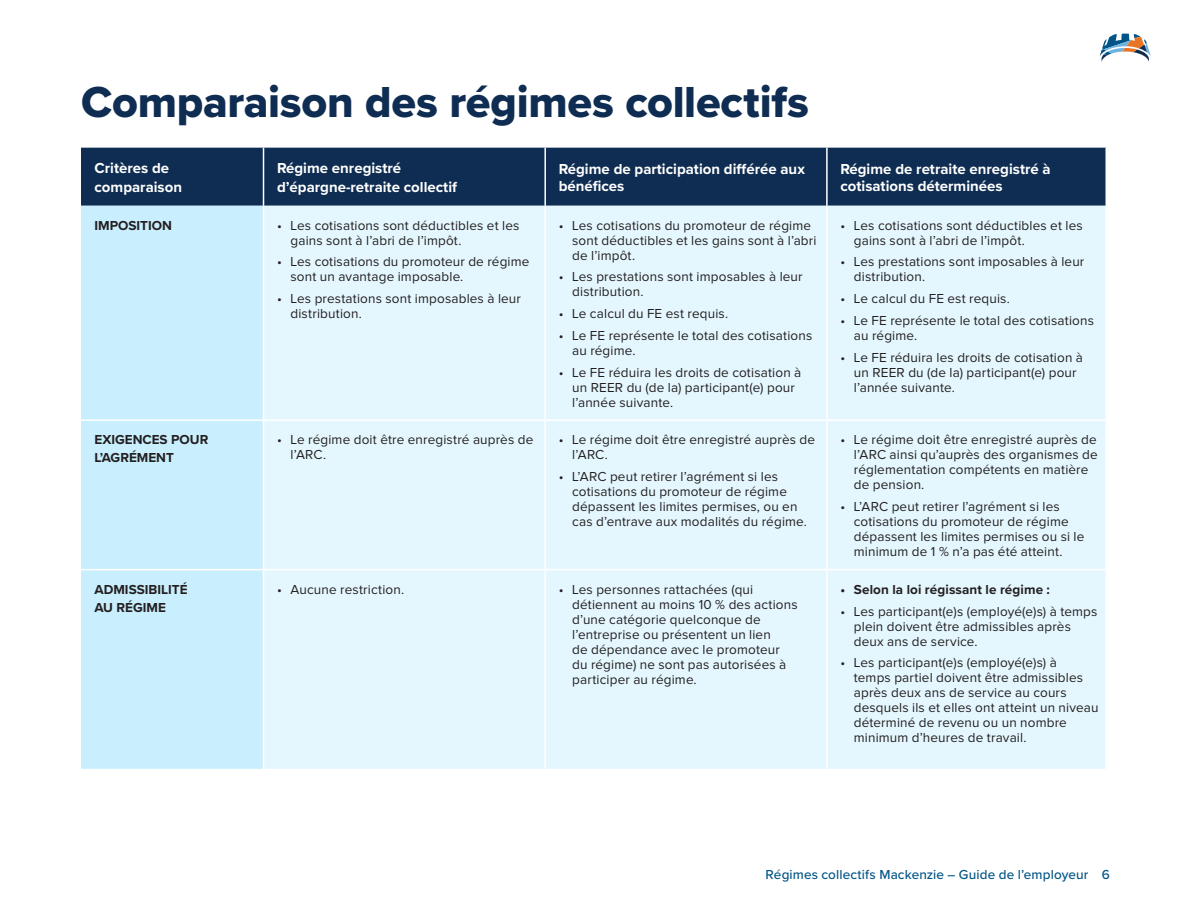
<style>
.page{position:relative;width:1188px;height:918px;background:#fff}
.page>*{position:absolute;margin:0;border:0;box-sizing:border-box;transform-origin:0 0}
.MI_-_Brochure_-_Headers{font:45px "Proxima Nova Extrabld";letter-spacing:-.005em;color:#0f2d52}
.MI_-_Brochure_-_Table_-_Headers{font:700 15px/19.2px "Proxima Nova";color:#fff}
.t1{font:13.5px/15px "Proxima Nova";letter-spacing:.01em;color:#231f20}
.MI_-_Brochure_-_Table_-_Body_Copy{font:700 13.5px/17.7px "Proxima Nova";color:#231f20}
.t2{font:500 13.5px "Proxima Nova";letter-spacing:.01em;color:#005486}
</style>
<div class="page">
<div style="left:81px;top:148px;width:1025px;height:58px;background:#0f2d52"></div>
<div style="left:81px;top:206px;width:182px;height:563px;background:#c9effe"></div>
<div style="left:264px;top:206px;width:842px;height:563px;background:#e4f7fe"></div>
<hr style="left:544px;top:206px;width:2px;height:213px;background:#fff">
<hr style="left:826px;top:206px;width:2px;height:213px;background:#fff">
<hr style="left:81px;top:419px;width:183px;height:2px;background:#fff">
<hr style="left:264px;top:419px;width:281px;height:2px;background:#fff">
<hr style="left:545px;top:419px;width:282px;height:2px;background:#fff">
<hr style="left:544px;top:421px;width:2px;height:148px;background:#fff">
<hr style="left:827px;top:419px;width:280px;height:2px;background:#fff">
<hr style="left:826px;top:421px;width:2px;height:148px;background:#fff">
<hr style="left:81px;top:569px;width:183px;height:1px;background:#fff">
<hr style="left:264px;top:569px;width:281px;height:1px;background:#fff">
<hr style="left:545px;top:569px;width:282px;height:1px;background:#fff">
<hr style="left:544px;top:570px;width:2px;height:199px;background:#fff">
<hr style="left:827px;top:569px;width:280px;height:1px;background:#fff">
<hr style="left:826px;top:570px;width:2px;height:199px;background:#fff">
<hr style="left:263px;top:148px;width:1px;height:58px;background:#fff">
<hr style="left:544px;top:148px;width:2px;height:58px;background:#fff">
<hr style="left:826px;top:148px;width:2px;height:58px;background:#fff">
<svg style="left:1100px;top:34px;width:51px;height:28px"></svg>
<h1 class="MI_-_Brochure_-_Headers" style="left:81px;top:68px;width:730px">Comparaison des régimes collectifs</h1>
<p class="MI_-_Brochure_-_Table_-_Headers" style="left:94px;top:158px;width:89px">Critères de comparaison</p>
<p class="MI_-_Brochure_-_Table_-_Headers" style="left:277px;top:158px;width:182px">Régime enregistré d’épargne-retraite collectif</p>
<p class="MI_-_Brochure_-_Table_-_Headers" style="left:559px;top:161px;width:248px;line-height:16.5px">Régime de participation différée aux bénéfices</p>
<p class="MI_-_Brochure_-_Table_-_Headers" style="left:840px;top:161px;width:212px;line-height:16.5px">Régime de retraite enregistré à cotisations déterminées</p>
<p class="MI_-_Brochure_-_Table_-_Body_Copy" style="left:94px;top:216px;width:79px">IMPOSITION</p>
<p class="t1" style="left:291px;top:218px;width:230px;text-indent:-14px">• Les cotisations sont déductibles et les gains sont à l’abri de l’impôt.</p>
<p class="t1" style="left:291px;top:255px;width:240px;text-indent:-14px">• Les cotisations du promoteur de régime sont un avantage imposable.</p>
<p class="t1" style="left:291px;top:292px;width:232px;text-indent:-14px">• Les prestations sont imposables à leur distribution.</p>
<p class="t1" style="left:572px;top:218px;width:246px;text-indent:-14px">• Les cotisations du promoteur de régime sont déductibles et les gains sont à l’abri de l’impôt.</p>
<p class="t1" style="left:572px;top:270px;width:232px;text-indent:-14px">• Les prestations sont imposables à leur distribution.</p>
<p class="t1" style="left:559px;top:307px;width:171px">• Le calcul du FE est requis.</p>
<p class="t1" style="left:572px;top:329px;width:242px;text-indent:-14px">• Le FE représente le total des cotisations au régime.</p>
<p class="t1" style="left:572px;top:365px;width:231px;text-indent:-14px">• Le FE réduira les droits de cotisation à un REER du (de la) participant(e) pour l’année suivante.</p>
<p class="t1" style="left:854px;top:218px;width:230px;text-indent:-14px">• Les cotisations sont déductibles et les gains sont à l’abri de l’impôt.</p>
<p class="t1" style="left:854px;top:255px;width:232px;text-indent:-14px">• Les prestations sont imposables à leur distribution.</p>
<p class="t1" style="left:840px;top:292px;width:171px">• Le calcul du FE est requis.</p>
<p class="t1" style="left:854px;top:314px;width:242px;text-indent:-14px">• Le FE représente le total des cotisations au régime.</p>
<p class="t1" style="left:854px;top:350px;width:231px;text-indent:-14px">• Le FE réduira les droits de cotisation à un REER du (de la) participant(e) pour l’année suivante.</p>
<p class="MI_-_Brochure_-_Table_-_Body_Copy" style="left:94px;top:431px;width:115px">EXIGENCES POUR<br>L’AGRÉMENT</p>
<p class="t1" style="left:291px;top:433px;width:244px;text-indent:-14px">• Le régime doit être enregistré auprès de l’ARC.</p>
<p class="t1" style="left:572px;top:433px;width:244px;text-indent:-14px">• Le régime doit être enregistré auprès de l’ARC.</p>
<p class="t1" style="left:572px;top:470px;width:236px;text-indent:-14px">• L’ARC peut retirer l’agrément si les cotisations du promoteur de régime dépassent les limites permises, ou en cas d’entrave aux modalités du régime.</p>
<p class="t1" style="left:854px;top:433px;width:245px;text-indent:-14px">• Le régime doit être enregistré auprès de l’ARC ainsi qu’auprès des organismes de réglementation compétents en matière de pension.</p>
<p class="t1" style="left:854px;top:500px;width:232px;text-indent:-14px">• L’ARC peut retirer l’agrément si les cotisations du promoteur de régime dépassent les limites permises ou si le minimum de 1 % n’a pas été atteint.</p>
<p class="MI_-_Brochure_-_Table_-_Body_Copy" style="left:94px;top:580px;width:95px">ADMISSIBILITÉ<br>AU RÉGIME</p>
<p class="t1" style="left:277px;top:582px;width:129px">• Aucune restriction.</p>
<p class="t1" style="left:572px;top:582px;width:227px;text-indent:-14px">• Les personnes rattachées (qui détiennent au moins 10 % des actions d’une catégorie quelconque de l’entreprise ou présentent un lien<br>de dépendance avec le promoteur du régime) ne sont pas autorisées à participer au régime.</p>
<p class="MI_-_Brochure_-_Table_-_Body_Copy" style="left:840px;top:580px;width:211px">• Selon la loi régissant le régime :</p>
<p class="t1" style="left:854px;top:604px;width:245px;text-indent:-14px">• Les participant(e)s (employé(e)s) à temps plein doivent être admissibles après deux ans de service.</p>
<p class="t1" style="left:854px;top:656px;width:246px;text-indent:-14px">• Les participant(e)s (employé(e)s) à<br>temps partiel doivent être admissibles après deux ans de service au cours desquels ils et elles ont atteint un niveau déterminé de revenu ou un nombre minimum d’heures de travail.</p>
<p class="t2" style="left:766px;top:865px;width:346px">Régimes collectifs Mackenzie – Guide de l’employeur 6</p>
</div>
